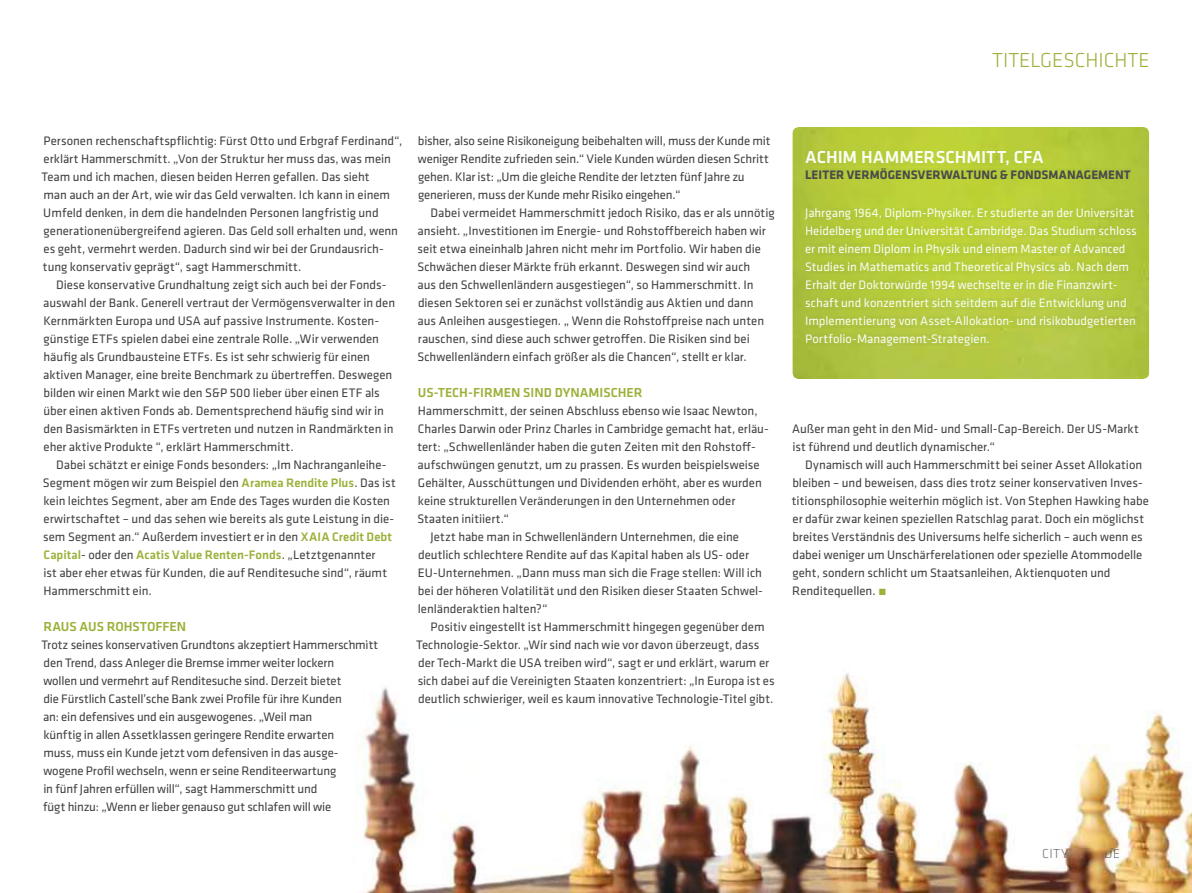
<style>
.page{position:relative;width:1192px;height:893px;background:#fff}
.page>*{position:absolute;margin:0;border:0;box-sizing:border-box;transform-origin:0 0}
.t1{font:300 21px "Klavika";color:#9ab13a}
.t2{font:500 18px "Klavika";color:#fafdf5}
.t3{font:500 13.5px "Klavika";color:#9ab13a}
.t4{font:300 13.5px "Klavika";letter-spacing:.025em;color:#6e7072}
.t5{font:12.75px/18px "Klavika";letter-spacing:-.005em;color:#414041}
.t6{font:12.75px/18px "Klavika";color:#fafcf3}
.t7{font:12.75px/18px "Klavika";color:#424142}
.t8{font:700 12.75px "Klavika";letter-spacing:.005em;color:#4a4c4a}
.s1{font-weight:500;color:#9ab13a}
.s2{color:#424142}
.s3{color:#fafbf3}
.s4{color:#fafcf3}
.s5{color:#fcfdf4}
.s6{color:#4a4b4a}
.s7{color:#4b4c4a}
.s8{color:#4c4d4b}
.s9{color:#fafdf5}
.s10{color:#fbfdf5}
.s11{color:#fafcf4}
.s12{color:#f9faf1}
.s13{color:#907663}
.s14{color:#b67d47}
.s15{color:#b67e44}
.s16{color:#b47b40}
.s17{color:#af854a}
.s18{font-weight:500;font-size:18px;color:#f9c570}
.s19{font-weight:500;font-size:18px;color:#e5b45f}
</style>
<div class="page">
<img style="left:792px;top:127px;width:356px;height:252px">
<img style="left:805px;top:151px;width:238px;height:14px">
<img style="left:805px;top:168px;width:325px;height:11px">
<img style="left:804px;top:208px;width:330px;height:12px">
<img style="left:806px;top:226px;width:330px;height:12px">
<div style="left:805px;top:244px;width:320px;height:12px;background:#b5cb3b"></div>
<img style="left:805px;top:262px;width:323px;height:11px">
<img style="left:806px;top:280px;width:306px;height:9px">
<img style="left:805px;top:298px;width:321px;height:12px">
<img style="left:806px;top:316px;width:329px;height:12px">
<img style="left:806px;top:334px;width:183px;height:12px">
<img style="left:356px;top:673px;width:835px;height:220px">
<img style="left:1042px;top:848px;width:76px;height:10px">
<img style="left:1133px;top:849px;width:15px;height:12px">
<img style="left:418px;top:676px;width:356px;height:12px">
<img style="left:418px;top:694px;width:355px;height:12px">
<h1 class="t1" style="left:991px;top:47px;width:159px">TITELGESCHICHTE</h1>
<p class="t5" style="left:42px;top:133px;width:362px">Personen rechenschaftspflichtig: Fürst Otto und Erbgraf Ferdinand“, erklärt Hammerschmitt. „Von der Struktur her muss das, was mein Team und ich machen, diesen beiden Herren gefallen. Das sieht<br>man auch an der Art, wie wir das Geld verwalten. Ich kann in einem Umfeld denken, in dem die handelnden Personen langfristig und generationenübergreifend agieren. Das Geld soll erhalten und, wenn es geht, vermehrt werden. Dadurch sind wir bei der Grundausrich&shy;tung konservativ geprägt“, sagt Hammerschmitt.</p>
<p class="t5" style="left:43px;top:277px;width:353px;text-indent:13px">Diese konservative Grundhaltung zeigt sich auch bei der Fonds&shy;auswahl der Bank. Generell vertraut der Vermögensverwalter in den Kernmärkten Europa und USA auf passive Instrumente. Kosten&shy;günstige ETFs spielen dabei eine zentrale Rolle. „Wir verwenden häufig als Grundbausteine ETFs. Es ist sehr schwierig für einen aktiven Manager, eine breite Benchmark zu übertreffen. Deswegen bilden wir einen Markt wie den S&amp;P 500 lieber über einen ETF als über einen aktiven Fonds ab. Dementsprechend häufig sind wir in den Basismärkten in ETFs vertreten und nutzen in Randmärkten in eher aktive Produkte “, erklärt Hammerschmitt.</p>
<p class="t5" style="left:43px;top:457px;width:354px;text-indent:13px">Dabei schätzt er einige Fonds besonders: „Im Nachranganleihe-Segment mögen wir zum Beispiel den <span class="s1">Aramea Rendite Plus</span>. Das ist kein leichtes Segment, aber am Ende des Tages wurden die Kosten erwirtschaftet – und das sehen wie bereits als gute Leistung in die&shy;sem Segment an.“ Außerdem investiert er in den <span class="s1">XAIA Credit Debt Capital</span>- oder den <span class="s1">Acatis Value Renten-Fonds</span>. „Letztgenannter<br>ist aber eher etwas für Kunden, die auf Renditesuche sind“, räumt Hammerschmitt ein.</p>
<p class="t3" style="left:43px;top:618px;width:144px">RAUS AUS ROHSTOFFEN</p>
<p class="t5" style="left:42px;top:637px;width:338px">Trotz seines konservativen Grundtons akzeptiert Ham<span class="s2">merschmitt </span>den Trend, dass Anleger die Bremse immer weiter lock<span class="s2">ern<br></span>wollen und vermehrt auf Renditesuche sind. Derzeit bi<span class="s2">etet<br></span>die Fürstlich Castell’sche Bank zwei Profile für ihre Ku<span class="s2">nden<br></span>an: ein defensives und ein ausgewogenes. „Weil man<br>künftig in allen Assetklassen geringere Rendite erwart<span class="s2">en<br></span>muss, muss ein Kunde jetzt vom defensiven in das aus<span class="s2">ge&shy;</span>wogene Profil wechseln, wenn er seine Renditeerwart<span class="s2">ung<br></span>in fünf Jahren erfüllen will“, sagt Hammerschmitt und<br>fügt hinzu: „Wenn er lieber genauso gut schlafen will <span class="s2">wie</span></p>
<p class="t5" style="left:417px;top:133px;width:354px">bisher, also seine Risikoneigung beibehalten will, muss der Kunde mit weniger Rendite zufrieden sein.“ Viele Kunden würden diesen Schritt gehen. Klar ist: „Um die gleiche Rendite der letzten fünf Jahre zu generieren, muss der Kunde mehr Risiko eingehen.“</p>
<p class="t5" style="left:417px;top:205px;width:359px;text-indent:13px">Dabei vermeidet Hammerschmitt jedoch Risiko, das er als unnötig ansieht. „Investitionen im Energie- und Rohstoffbereich haben wir seit etwa eineinhalb Jahren nicht mehr im Portfolio. Wir haben die Schwächen dieser Märkte früh erkannt. Deswegen sind wir auch<br>aus den Schwellenländern ausgestiegen“, so Hammerschmitt. In diesen Sektoren sei er zunächst vollständig aus Aktien und dann<br>aus Anleihen ausgestiegen. „ Wenn die Rohstoffpreise nach unten rauschen, sind diese auch schwer getroffen. Die Risiken sind bei Schwellenländern einfach größer als die Chancen“, stellt er klar.</p>
<p class="t3" style="left:418px;top:384px;width:226px">US-TECH-FIRMEN SIND DYNAMISCHER</p>
<p class="t5" style="left:418px;top:403px;width:341px">Hammerschmitt, der seinen Abschluss ebenso wie Isaac Newton,</p>
<p class="t5" style="left:418px;top:421px;width:352px">Charles Darwin oder Prinz Charles in Cambridge gemacht hat, erläu-</p>
<p class="t5" style="left:417px;top:439px;width:340px">tert: „Schwellenländer haben die guten Zeiten mit den Rohstoff-</p>
<p class="t5" style="left:417px;top:457px;width:343px">aufschwüngen genutzt, um zu prassen. Es wurden beispielsweise</p>
<p class="t5" style="left:418px;top:475px;width:345px">Gehälter, Ausschüttungen und Dividenden erhöht, aber es wurden</p>
<p class="t5" style="left:418px;top:493px;width:319px">keine strukturellen Veränderungen in den Unternehmen oder</p>
<p class="t5" style="left:417px;top:511px;width:93px">Staaten initiiert.“</p>
<p class="t5" style="left:430px;top:529px;width:310px">Jetzt habe man in Schwellenländern Unternehmen, die eine</p>
<p class="t5" style="left:418px;top:547px;width:332px">deutlich schlechtere Rendite auf das Kapital haben als US- oder</p>
<p class="t5" style="left:418px;top:565px;width:345px">EU-Unternehmen. „Dann muss man sich die Frage stellen: Will ich</p>
<p class="t5" style="left:418px;top:583px;width:346px">bei der höheren Volatilität und den Risiken dieser Staaten Schwel-</p>
<p class="t5" style="left:418px;top:601px;width:131px">lenländeraktien halten?“</p>
<p class="t5" style="left:430px;top:619px;width:335px">Positiv eingestellt ist Hammerschmitt hingegen gegenüber dem</p>
<p class="t7" style="left:416px;top:637px;width:360px">Technologie-Sektor. „Wir sind nach wie vor davon überzeugt, dass der Tech-Markt die USA treiben wird“, sagt er und erklärt, warum er sich dabei auf die Vereinigten Staaten konzentriert: „In Europa ist es deutlich schwieriger, weil es kaum innovative Technologie-Titel gibt.</p>
<h2 class="t2" style="left:805px;top:146px;width:240px"><span class="s3">AC</span><span class="s4">HI</span>M HAMM<span class="s5">ERSCHM</span>ITT, CFA</h2>
<p class="t8" style="left:805px;top:167px;width:327px"><span class="s6">LE</span>ITER VERMÖGENSVE<span class="s7">RWAL</span><span class="s8">TU</span>NG &amp; FONDSMANAGEMENT</p>
<p class="t6" style="left:805px;top:205px;width:333px"><span class="s3">Ja</span>hrgang 196<span class="s9">4,</span> <span class="s5">Diplo</span><span class="s9">m-Ph</span><span class="s5">ysik</span><span class="s9">er</span><span class="s5">.</span> <span class="s9">Er</span> <span class="s5">studier</span><span class="s10">te</span> <span class="s5">an de</span>r Universität <span class="s3">He</span>idelberg u<span class="s9">nd der</span> <span class="s5">U</span><span class="s9">ni</span><span class="s5">versität</span> <span class="s9">Cam</span><span class="s10">br</span><span class="s5">idge</span><span class="s10">. Da</span><span class="s5">s Stud</span>ium <span class="s3">sc</span>hloss <span class="s3">er</span> mit einem Dip<span class="s9">lom in Physi</span><span class="s5">k un</span><span class="s9">d ei</span><span class="s5">nem Ma</span><span class="s10">st</span><span class="s5">er</span> of Advanced Studies in Mathematics <span class="s9">a</span><span class="s5">nd The</span><span class="s9">or</span><span class="s5">etical P</span><span class="s10">hy</span><span class="s5">si</span>cs ab. Nach dem <span class="s3">Er</span>halt der Doktorwürde 199<span class="s10">4 wechselte</span> er in die Finanzwirt&shy;<span class="s3">sc</span>haft und konzentriert sich seitdem auf die Entwicklung und <span class="s3">Impl</span>ementierung von Asset-Allokation- und risikobudgetiert<span class="s11">en </span><span class="s12">Po</span>rtfolio-Ma<span class="s11">na</span>gement-Strategien.</p>
<p class="t5" style="left:791px;top:421px;width:348px">Außer man geht in den Mid- und Small-Cap-Bereich. Der US-Markt ist führend und deutlich dynamischer.“</p>
<p class="t5" style="left:791px;top:457px;width:358px;text-indent:13px">Dynamisch will auch Hammerschmitt bei seiner Asset Allokation bleiben – und beweisen, dass dies trotz seiner konservativen Inves&shy;titionsphilosophie weiterhin möglich ist. Von Stephen Hawking habe er dafür zwar keinen speziellen Ratschlag parat. Doch ein möglichst breites Verständnis des Universums helfe sicherlich – auch wenn es dabei weniger um Unschärferelationen oder spezielle Atommodelle geht, sondern schlicht um Staatsanleihen, Aktienquoten und Renditequellen.</p>
<p class="t4" style="left:1041px;top:845px;width:109px">CITY<span class="s13">W</span><span class="s14">I</span><span class="s15">RE</span><span class="s16">.D</span><span class="s17">E</span> <span class="s18">1</span><span class="s19">9</span></p>
</div>
